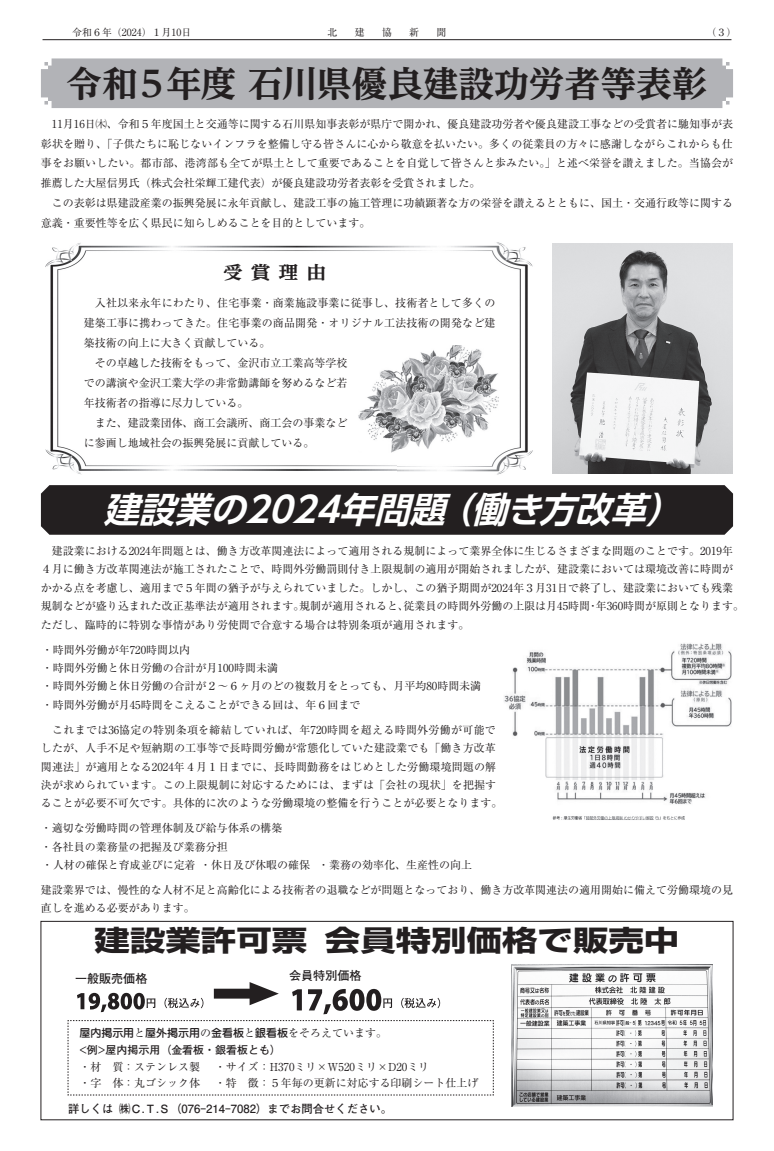
<style>
.page{position:relative;width:774px;height:1151px;background:#fff}
.page>*{position:absolute;margin:0;border:0;box-sizing:border-box;transform-origin:0 0}
.t1{font:700 expanded 35.4px "UD Reimin Pro";color:#231f20}
.t2{font:italic 700 35.4px "UD Shin Go Pro De";color:#fff}
.t3{font:700 28.3px "Shin Go Pro";color:#231f20;scale:1.25 1}
.t4{font:300 28.3px "Ryumin Pro";color:#231f20;scale:2.52 1}
.t5{font:700 expanded 17.9px "UD Reimin Pro";color:#231f20;scale:1.11 1}
.t6{font:700 12px "Futo Go B101 Pro";color:#231f20}
.t7{font:700 11.3px "Futo Go B101 Pro";color:#231f20}
.t8{font:11.1px "Ryumin Pro";color:#231f20}
.t9{font:11px/18.4px "Ryumin Pro";color:#231f20}
.t10{font:500 11px "Jun 34 Pro";color:#231f20}
.t11{font:700 11px "Futo Go B101 Pro";color:#231f20}
.t12{font:9.9px "Ryumin Pro";color:#231f20}
.s1{font-family:"Ryumin Pro";font-weight:400}
</style>
<div class="page">
<hr style="left:43px;top:39px;width:688px;height:1px;background:#231f20">
<div style="left:41px;top:58px;width:692px;height:50px;background:#b2b3b7"></div>
<div style="left:41px;top:921px;width:692px;height:199px;border:1px solid #231f20"></div>
<img style="left:511px;top:965px;width:201px;height:141px">
<svg style="left:67px;top:1020px;width:427px;height:76px"></svg>
<svg style="left:292px;top:989px;width:148px;height:25px"></svg>
<svg style="left:77px;top:993px;width:126px;height:19px"></svg>
<div style="left:41px;top:485px;width:692px;height:50px;background:#231f20"></div>
<img style="left:504px;top:643px;width:228px;height:177px">
<img style="left:45px;top:242px;width:488px;height:233px">
<div style="left:217px;top:262px;width:116px;height:20px;background:#fff"></div>
<img style="left:553px;top:243px;width:180px;height:230px">
<img style="left:356px;top:346px;width:144px;height:107px">
<p class="t12" style="left:72px;top:24px;width:121px">令和６年（2024）１月10日</p>
<p class="t12" style="left:327px;top:24px;width:11px">北</p>
<p class="t12" style="left:355px;top:24px;width:11px">建</p>
<p class="t12" style="left:382px;top:24px;width:11px">協</p>
<p class="t12" style="left:409px;top:24px;width:11px">新</p>
<p class="t12" style="left:437px;top:24px;width:11px">聞</p>
<p class="t12" style="left:707px;top:24px;width:31px">（３）</p>
<h1 class="t1" style="left:66px;top:54px;width:642px">令和５年度 石川県優良建設功労者等表彰</h1>
<p class="t9" style="left:41px;top:113px;width:694px;line-height:19.8px;text-align:justify;text-indent:11px">11月16日㈭、令和５年度国土と交通等に関する石川県知事表彰が県庁で開かれ、優良建設功労者や優良建設工事などの受賞者に馳知事が表彰状を贈り、「子供たちに恥じないインフラを整備し守る皆さんに心から敬意を払いたい。多くの従業員の方々に感謝しながらこれからも仕事をお願いしたい。都市部、港湾部も全てが県土として重要であることを自覚して皆さんと歩みたい。」と述べ栄誉を讃えました。当協会が推薦した大屋信男氏（株式会社栄輝工建代表）が優良建設功労者表彰を受賞されました。</p>
<p class="t9" style="left:41px;top:192px;width:694px;line-height:19.8px;text-indent:11px">この表彰は県建設産業の振興発展に永年貢献し、建設工事の施工管理に功績顕著な方の栄誉を讃えるとともに、国土・交通行政等に関する意義・重要性等を広く県民に知らしめることを目的としています。</p>
<h3 class="t5" style="left:223px;top:258px;width:94px">受賞理由</h3>
<p class="t8" style="left:95px;top:294px;width:402px">入社以来永年にわたり、住宅事業・商業施設事業に従事し、技術者として多くの</p>
<p class="t8" style="left:84px;top:314px;width:413px">建築工事に携わってきた。住宅事業の商品開発・オリジナル工法技術の開発など建</p>
<p class="t8" style="left:84px;top:334px;width:188px">築技術の向上に大きく貢献している。</p>
<p class="t8" style="left:95px;top:354px;width:254px">その卓越した技術をもって、金沢市立工業高等学校</p>
<p class="t8" style="left:84px;top:374px;width:265px">での講演や金沢工業大学の非常勤講師を努めるなど若</p>
<p class="t8" style="left:84px;top:394px;width:166px">年技術者の指導に尽力している。</p>
<p class="t8" style="left:95px;top:414px;width:254px">また、建設業団体、商工会議所、商工会の事業など</p>
<p class="t8" style="left:84px;top:434px;width:232px">に参画し地域社会の振興発展に貢献している。</p>
<h1 class="t2" style="left:103px;top:481px;width:593px">建設業の2024年問題（働き方改革）</h1>
<p class="t9" style="left:41px;top:541px;width:704px;text-indent:11px">建設業における2024年問題とは、働き方改革関連法によって適用される規制によって業界全体に生じるさまざまな問題のことです。2019年４月に働き方改革関連法が施工されたことで、時間外労働罰則付き上限規制の適用が開始されましたが、建設業においては環境改善に時間がかかる点を考慮し、適用まで５年間の猶予が与えられていました。しかし、この猶予期間が2024年３月31日で終了し、建設業においても残業規制などが盛り込まれた改正基準法が適用されます。規制が適用されると、従業員の時間外労働の上限は月45時間・年360時間が原則となります。ただし、臨時的に特別な事情があり労使間で合意する場合は特別条項が適用されます。</p>
<p class="t9" style="left:42px;top:639px;width:441px">・時間外労働が年720時間以内<br>・時間外労働と休日労働の合計が月100時間未満<br>・時間外労働と休日労働の合計が２～６ヶ月のどの複数月をとっても、月平均80時間未満・時間外労働が月45時間をこえることができる回は、年６回まで</p>
<p class="t9" style="left:41px;top:720px;width:463px;text-align:center">これまでは36協定の特別条項を締結していれば、年720時間を超える時間外労働が可能で<br>したが、人手不足や短納期の工事等で長時間労働が常態化していた建設業でも「働き方改革関連法」が適用となる2024年４月１日までに、長時間勤務をはじめとした労働環境問題の解決が求められています。この上限規制に対応するためには、まずは「会社の現状」を把握することが必要不可欠です。具体的に次のような労働環境の整備を行うことが必要となります。</p>
<p class="t9" style="left:41px;top:818px;width:433px">・適切な労働時間の管理体制及び給与体系の構築<br>・各社員の業務量の把握及び業務分担<br>・人材の確保と育成並びに定着 ・休日及び休暇の確保 ・業務の効率化、生産性の向上</p>
<p class="t9" style="left:41px;top:880px;width:694px">建設業界では、慢性的な人材不足と高齢化による技術者の退職などが問題となっており、働き方改革関連法の適用開始に備えて労働環境の見直しを進める必要があります。</p>
<h2 class="t3" style="left:95px;top:918px;width:469px">建設業許可票 会員特別価格で販売中</h2>
<p class="t6" style="left:75px;top:969px;width:74px">一般販売価格</p>
<p class="t6" style="left:289px;top:966px;width:74px">会員特別価格</p>
<h2 class="t4" style="left:210px;top:971px;width:30px">➡</h2>
<p class="t10" style="left:79px;top:1024px;width:309px">屋内掲示用<span class="s1">と</span>屋外掲示用<span class="s1">の</span>金看板<span class="s1">と</span>銀看板<span class="s1">をそろえています。</span></p>
<p class="t11" style="left:79px;top:1041px;width:203px">&lt;例&gt;屋内掲示用（金看板・銀看板とも）</p>
<p class="t9" style="left:79px;top:1057px;width:122px">・材 質：ステンレス製</p>
<p class="t9" style="left:215px;top:1057px;width:216px">・サイズ：H370ミリ×W520ミリ×D20ミリ</p>
<p class="t9" style="left:79px;top:1073px;width:122px">・字 体：丸ゴシック体</p>
<p class="t9" style="left:215px;top:1073px;width:265px">・特 徴：５年毎の更新に対応する印刷シート仕上げ</p>
<p class="t7" style="left:68px;top:1099px;width:326px">詳しくは ㈱Ｃ.Ｔ.Ｓ（076-214-7082）までお問合せください。</p>
</div>
